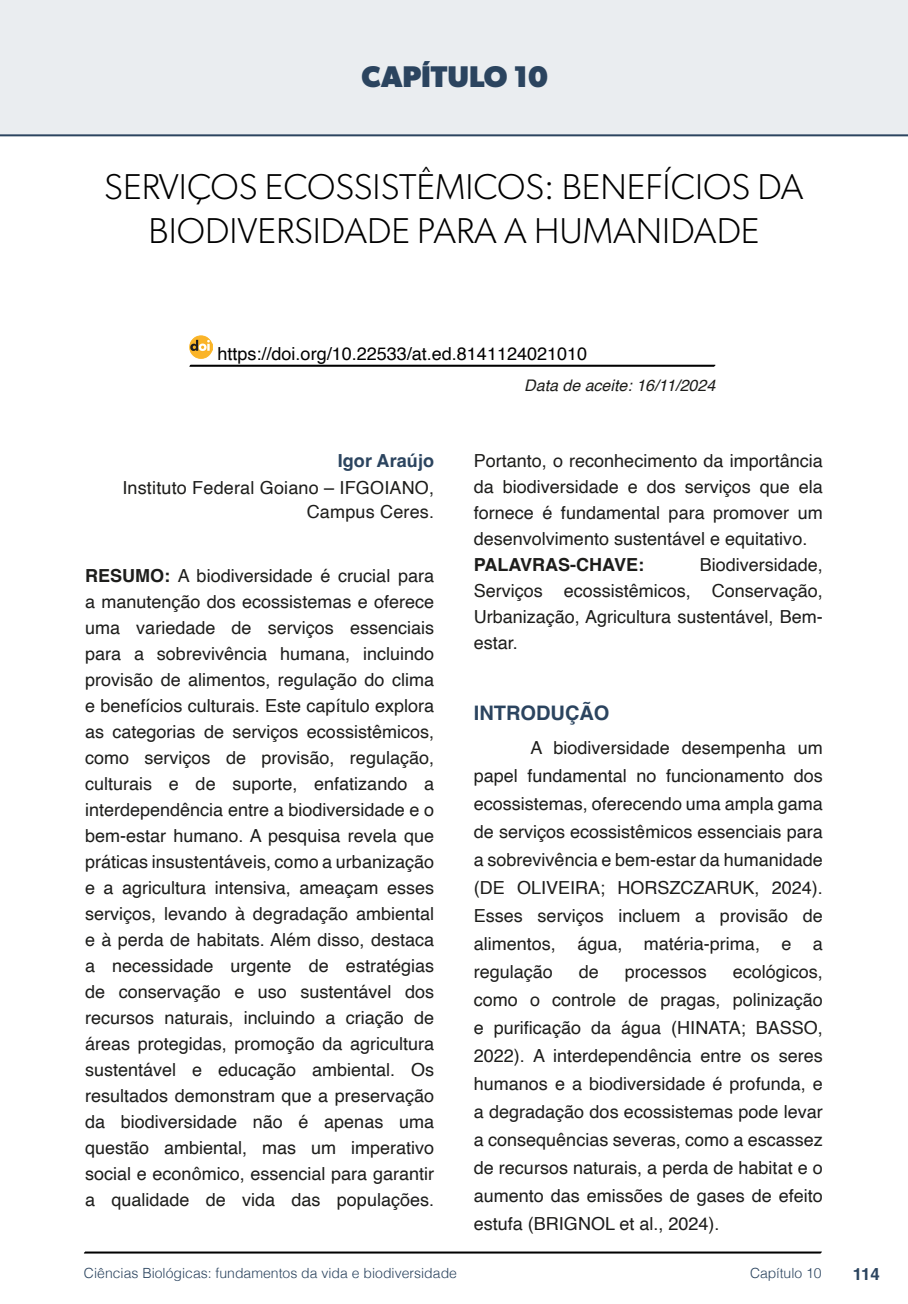
<style>
.page{position:relative;width:908px;height:1304px;background:#fff}
.page>*{position:absolute;margin:0;border:0;box-sizing:border-box;transform-origin:0 0}
.nome_artigos{font:300 36px/44px "Gibson";color:#000;text-align:center}
.capítulos{font:700 30px "Gibson";color:#2b445f}
.TITULOS{font:700 20px "Helvetica";color:#2b445f}
.Resumos_e_PC_TXT{font:18px/26px "Helvetica";color:#1d1d1b;text-align:justify}
.txt{font:18px/28px "Helvetica";color:#1d1d1b;text-align:justify}
.DOI{font:18px "Helvetica";color:#000}
.info_autores{font:18px/24px "Helvetica";letter-spacing:.01em;color:#1d1d1b;text-align:right}
.Resumos_e_PC_TXT-2{font:700 18px "Helvetica";color:#1d1d1b}
.nome_autores{font:700 18px "Helvetica";letter-spacing:.005em;color:#2b445f}
.t1{font:700 16.8px "Helvetica";color:#2b445f}
.data{font:italic 16px "Helvetica";color:#1d1d1b}
.t2{font:300 14px "Helvetica";color:#2b445f}
.s1{font-weight:700}
</style>
<div class="page">
<svg style="left:84px;top:1251px;width:737px;height:3px;background:#515151"></svg>
<div style="left:0;top:0;width:907px;height:136px;background:#eaedf0"></div>
<svg style="left:189px;top:364px;width:526px;height:3px;background:#4f4f4f"></svg>
<img style="left:189px;top:336px;width:23px;height:23px">
<div style="left:44px;top:72px;width:68px;height:61px;background:#eaedf0"></div>
<p class="capítulos" style="left:361px;top:58px;width:188px">CAPÍTULO 10</p>
<p class="nome_artigos" style="left:104px;top:164px;width:700px">SERVIÇOS ECOSSISTÊMICOS: BENEFÍCIOS DA<br>BIODIVERSIDADE PARA A HUMANIDADE</p>
<p class="DOI" style="left:217px;top:339px;width:371px">https://doi.org/10.22533/at.ed.8141124021010</p>
<p class="nome_autores" style="left:337px;top:450px;width:98px">Igor Araújo</p>
<p class="info_autores" style="left:122px;top:477px;width:313px">Instituto Federal Goiano – IFGOIANO,<br>Campus Ceres.</p>
<p class="Resumos_e_PC_TXT" style="left:85px;top:564px;width:350px"><span class="s1">RESUMO:</span> A biodiversidade é crucial para a manutenção dos ecossistemas e oferece uma variedade de serviços essenciais para a sobrevivência humana, incluindo provisão de alimentos, regulação do clima e benefícios culturais. Este capítulo explora as categorias de serviços ecossistêmicos, como serviços de provisão, regulação, culturais e de suporte, enfatizando a interdependência entre a biodiversidade e o bem-estar humano. A pesquisa revela que práticas insustentáveis, como a urbanização e a agricultura intensiva, ameaçam esses serviços, levando à degradação ambiental e à perda de habitats. Além disso, destaca a necessidade urgente de estratégias de conservação e uso sustentável dos recursos naturais, incluindo a criação de áreas protegidas, promoção da agricultura sustentável e educação ambiental. Os resultados demonstram que a preservação da biodiversidade não é apenas uma questão ambiental, mas um imperativo social e econômico, essencial para garantir a qualidade de vida das populações.</p>
<p class="data" style="left:524px;top:373px;width:192px">Data de aceite: 16/11/2024</p>
<p class="Resumos_e_PC_TXT" style="left:473px;top:448px;width:350px">Portanto, o reconhecimento da importância da biodiversidade e dos serviços que ela fornece é fundamental para promover um desenvolvimento sustentável e equitativo.</p>
<p class="Resumos_e_PC_TXT-2" style="left:473px;top:554px;width:172px">PALAVRAS-CHAVE:</p>
<p class="Resumos_e_PC_TXT" style="left:473px;top:552px;width:350px;text-indent:226px">Biodiversidade, Serviços ecossistêmicos, Conservação, Urbanização, Agricultura sustentável, Bem&shy;estar.</p>
<p class="TITULOS" style="left:473px;top:701px;width:137px">INTRODUÇÃO</p>
<p class="txt" style="left:473px;top:734px;width:350px;text-indent:57px">A biodiversidade desempenha um papel fundamental no funcionamento dos ecossistemas, oferecendo uma ampla gama de serviços ecossistêmicos essenciais para a sobrevivência e bem-estar da humanidade (DE OLIVEIRA; HORSZCZARUK, 2024).<br>Esses serviços incluem a provisão de alimentos, água, matéria-prima, e a regulação</p>
<p class="txt" style="left:473px;top:958px;width:350px;text-indent:259px">ecológicos, como o controle de pragas, polinização e purificação da água (HINATA; BASSO, 2022). A interdependência entre os seres humanos e a biodiversidade é profunda, e a degradação dos ecossistemas pode levar a consequências severas, como a escassez de recursos naturais, a perda de habitat e o aumento das emissões de gases de efeito estufa (BRIGNOL et al., 2024).</p>
<p class="txt" style="left:578px;top:958px;width:22px">de</p>
<p class="txt" style="left:624px;top:958px;width:84px">processos</p>
<p class="t2" style="left:84px;top:1261px;width:374px">Ciências Biológicas: fundamentos da vida e biodiversidade</p>
<p class="t2" style="left:749px;top:1261px;width:73px">Capítulo 10</p>
<p class="t1" style="left:852px;top:1264px;width:29px">114</p>
</div>
